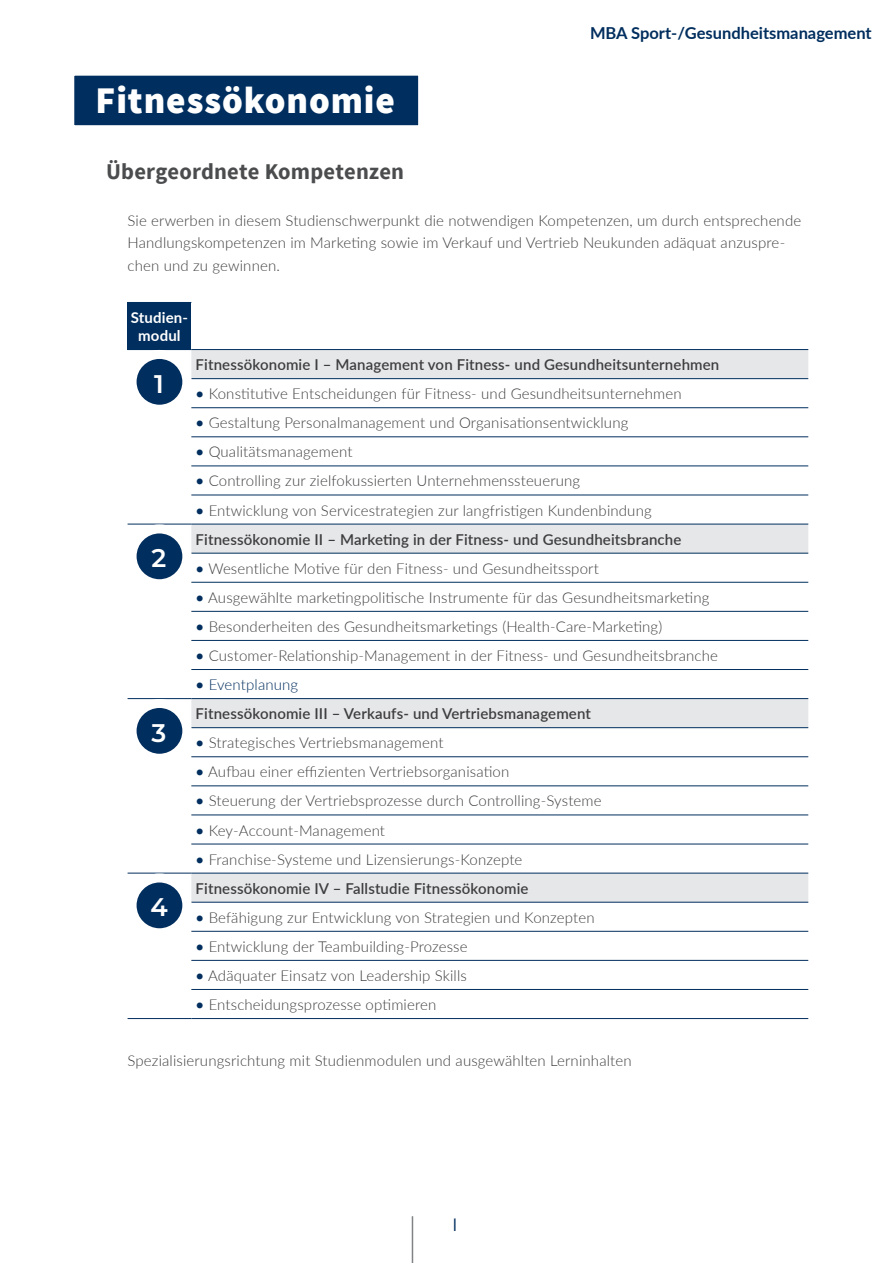
<style>
.page{position:relative;width:893px;height:1263px;background:#fff}
.page>*{position:absolute;margin:0;border:0;box-sizing:border-box;transform-origin:0 0}
.Head___Kapitel{font:900 37.5px "Source Sans Pro";letter-spacing:.025em;color:#fff}
.txt___linksbündig{font:600 25.5px "Montserrat";color:#fff}
.Head_Source___schwar{font:700 22.5px "Source Sans Pro";letter-spacing:.01em;color:#4b4c4d}
.t1{font:500 18px "Enzo OT";color:#002e5e}
.t2{font:700 16.5px "Lato";color:#002e5e}
.t3{font:300 15px/22.5px "Lato";letter-spacing:.01em;color:#3e3e3f}
.t4{font:600 15px "Lato";letter-spacing:.01em;color:#3e3e3f}
.t5{font:700 15px/18px "Lato";letter-spacing:.01em;color:#fff;text-align:center}
.t6{font:300 15px "Lato";letter-spacing:.01em;color:#002e5e}
.s1{font-weight:500;color:#002e5e}
.s2{font-weight:500}
</style>
<div class="page">
<div style="left:74px;top:75px;width:345px;height:51px;background:#002e5e"></div>
<div style="left:128px;top:302px;width:63px;height:48px;background:#002e5e"></div>
<svg style="left:191px;top:350px;width:617px;height:552px"></svg>
<hr style="left:191px;top:378px;width:617px;height:1px;background:#002e5e">
<hr style="left:191px;top:407px;width:617px;height:1px;background:#002e5e">
<hr style="left:191px;top:436px;width:617px;height:1px;background:#002e5e">
<hr style="left:191px;top:465px;width:617px;height:1px;background:#002e5e">
<hr style="left:191px;top:495px;width:617px;height:1px;background:#002e5e">
<hr style="left:128px;top:524px;width:63px;height:1px;background:#002e5e">
<hr style="left:191px;top:524px;width:617px;height:1px;background:#002e5e">
<hr style="left:191px;top:553px;width:617px;height:1px;background:#002e5e">
<hr style="left:191px;top:582px;width:617px;height:1px;background:#002e5e">
<hr style="left:191px;top:611px;width:617px;height:1px;background:#002e5e">
<hr style="left:191px;top:640px;width:617px;height:1px;background:#002e5e">
<hr style="left:191px;top:669px;width:617px;height:1px;background:#002e5e">
<hr style="left:128px;top:698px;width:63px;height:1px;background:#002e5e">
<hr style="left:191px;top:698px;width:617px;height:1px;background:#002e5e">
<hr style="left:191px;top:727px;width:617px;height:1px;background:#002e5e">
<hr style="left:191px;top:756px;width:617px;height:1px;background:#002e5e">
<hr style="left:191px;top:785px;width:617px;height:1px;background:#002e5e">
<hr style="left:191px;top:814px;width:617px;height:1px;background:#002e5e">
<hr style="left:191px;top:844px;width:617px;height:1px;background:#002e5e">
<hr style="left:128px;top:873px;width:63px;height:1px;background:#002e5e">
<hr style="left:128px;top:1018px;width:63px;height:1px;background:#002e5e">
<hr style="left:191px;top:873px;width:617px;height:1px;background:#002e5e">
<hr style="left:191px;top:902px;width:617px;height:1px;background:#002e5e">
<hr style="left:191px;top:931px;width:617px;height:1px;background:#002e5e">
<hr style="left:191px;top:960px;width:617px;height:1px;background:#002e5e">
<hr style="left:191px;top:989px;width:617px;height:1px;background:#002e5e">
<hr style="left:191px;top:1018px;width:617px;height:1px;background:#002e5e">
<hr style="left:191px;top:349px;width:617px;height:1px;background:#002e5e">
<svg style="left:132px;top:354px;width:55px;height:55px;background:#214973"></svg>
<div style="left:128px;top:350px;width:63px;height:64px;border:9px solid #fff;border-radius:50%"></div>
<svg style="left:132px;top:529px;width:55px;height:55px;background:#224973"></svg>
<div style="left:128px;top:524px;width:63px;height:64px;border:9px solid #fff;border-radius:50%"></div>
<svg style="left:132px;top:703px;width:55px;height:55px;background:#214973"></svg>
<div style="left:128px;top:699px;width:63px;height:64px;border:9px solid #fff;border-radius:50%"></div>
<svg style="left:132px;top:878px;width:55px;height:55px;background:#224973"></svg>
<div style="left:128px;top:873px;width:63px;height:64px;border:9px solid #fff;border-radius:50%"></div>
<hr style="left:412px;top:1216px;width:1px;height:47px;background:#808285">
<p class="Head___Kapitel" style="left:96px;top:76px;width:301px">Fitnessökonomie</p>
<p class="Head_Source___schwar" style="left:106px;top:157px;width:299px">Übergeordnete Kompetenzen</p>
<p class="t2" style="left:590px;top:21px;width:283px">MBA Sport-/Gesundheitsmanagement</p>
<p class="t3" style="left:128px;top:208px;width:675px">Sie erwerben in diesem Studienschwerpunkt die notwendigen Kompetenzen, um durch entsprechende<br>Handlungskompetenzen im Marketing sowie im Verkauf und Vertrieb Neukunden adäquat anzuspre&shy;chen und zu gewinnen.</p>
<p class="t5" style="left:131px;top:308px;width:59px">Studien&shy;modul</p>
<p class="txt___linksbündig" style="left:154px;top:365px;width:11px">1</p>
<p class="t4" style="left:196px;top:354px;width:525px">Fitnessökonomie I – Management von Fitness- und Gesundheitsunternehmen</p>
<p class="t3" style="left:196px;top:382px;width:488px"><span class="s1">•</span> Konstitutive Entscheidungen für Fitness- und Gesundheitsunternehmen</p>
<p class="t3" style="left:196px;top:411px;width:434px"><span class="s1">•</span> Gestaltung Personalmanagement und Organisationsentwicklung</p>
<p class="t3" style="left:196px;top:440px;width:158px"><span class="s1">•</span> Qualitätsmanagement</p>
<p class="t3" style="left:196px;top:469px;width:386px"><span class="s1">•</span> Controlling zur zielfokussierten Unternehmenssteuerung</p>
<p class="t3" style="left:196px;top:498px;width:458px"><span class="s1">•</span> Entwicklung von Servicestrategien zur langfristigen Kundenbindung</p>
<p class="txt___linksbündig" style="left:152px;top:540px;width:16px">2</p>
<p class="txt___linksbündig" style="left:152px;top:714px;width:16px">3</p>
<p class="txt___linksbündig" style="left:150px;top:889px;width:19px">4</p>
<p class="t4" style="left:196px;top:528px;width:487px">Fitnessökonomie II – Marketing in der Fitness- und Gesundheitsbranche</p>
<p class="t3" style="left:196px;top:556px;width:405px"><span class="s1">•</span> Wesentliche Motive für den Fitness- und Gesundheitssport</p>
<p class="t3" style="left:196px;top:586px;width:515px"><span class="s1">•</span> Ausgewählte marketingpolitische Instrumente für das Gesundheitsmarketing</p>
<p class="t3" style="left:196px;top:615px;width:468px"><span class="s1">•</span> Besonderheiten des Gesundheitsmarketings (Health-Care-Marketing)</p>
<p class="t3" style="left:196px;top:644px;width:524px"><span class="s1">•</span> Customer-Relationship-Management in der Fitness- und Gesundheitsbranche</p>
<p class="t6" style="left:196px;top:674px;width:104px"><span class="s2">•</span> Eventplanung</p>
<p class="t4" style="left:196px;top:703px;width:397px">Fitnessökonomie III – Verkaufs- und Vertriebsmanagement</p>
<p class="t3" style="left:196px;top:731px;width:249px"><span class="s1">•</span> Strategisches Vertriebsmanagement</p>
<p class="t3" style="left:196px;top:760px;width:315px"><span class="s1">•</span> Aufbau einer effizienten Vertriebsorganisation</p>
<p class="t3" style="left:196px;top:789px;width:407px"><span class="s1">•</span> Steuerung der Vertriebsprozesse durch Controlling-Systeme</p>
<p class="t3" style="left:196px;top:818px;width:191px"><span class="s1">•</span> Key-Account-Management</p>
<p class="t3" style="left:196px;top:847px;width:328px"><span class="s1">•</span> Franchise-Systeme und Lizensierungs-Konzepte</p>
<p class="t4" style="left:196px;top:877px;width:334px">Fitnessökonomie IV – Fallstudie Fitnessökonomie</p>
<p class="t3" style="left:196px;top:905px;width:401px"><span class="s1">•</span> Befähigung zur Entwicklung von Strategien und Konzepten</p>
<p class="t3" style="left:196px;top:935px;width:274px"><span class="s1">•</span> Entwicklung der Teambuilding-Prozesse</p>
<p class="t3" style="left:196px;top:964px;width:273px"><span class="s1">•</span> Adäquater Einsatz von Leadership Skills</p>
<p class="t3" style="left:196px;top:993px;width:242px"><span class="s1">•</span> Entscheidungsprozesse optimieren</p>
<p class="t3" style="left:128px;top:1049px;width:506px">Spezialisierungsrichtung mit Studienmodulen und ausgewählten Lerninhalten</p>
<p class="t1" style="left:453px;top:1214px;width:6px">1</p>
</div>
